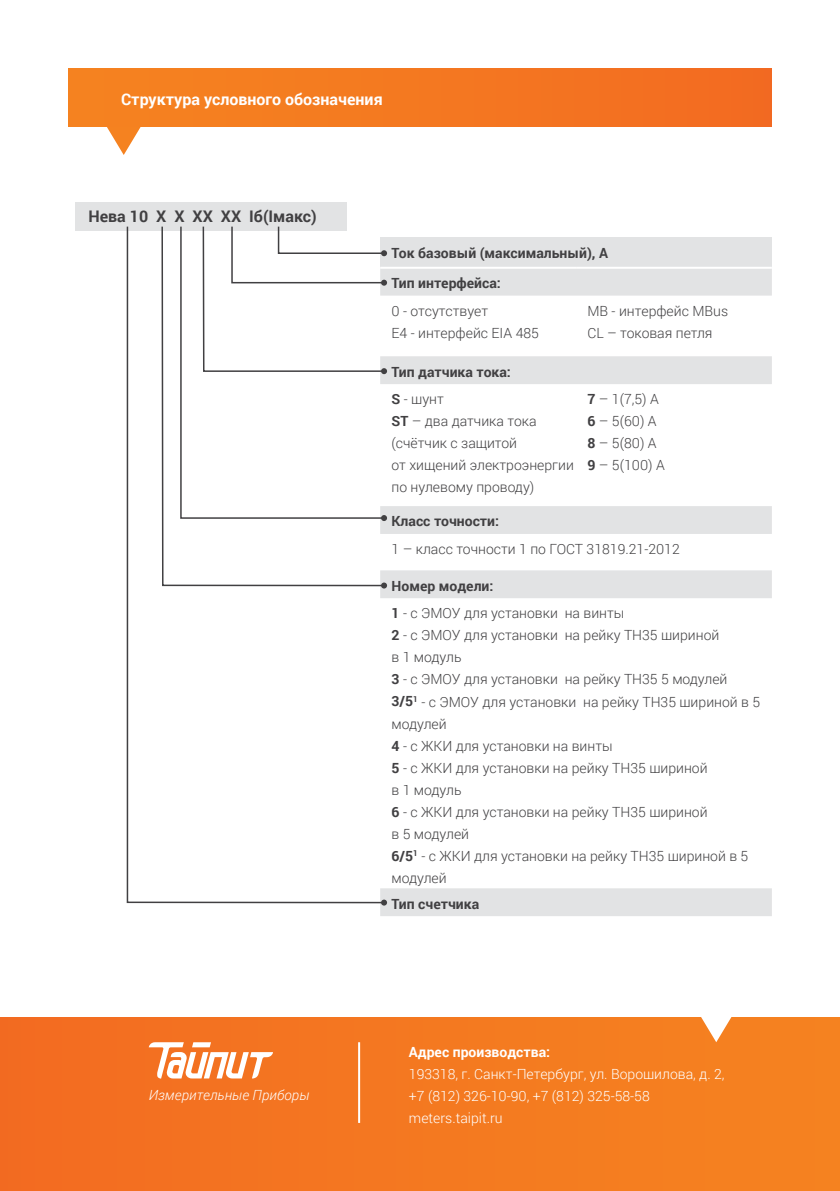
<style>
.page{position:relative;width:840px;height:1191px;background:#fff}
.page>*{position:absolute;margin:0;border:0;box-sizing:border-box;transform-origin:0 0}
.t1{font:700 16px "Roboto";color:#fff}
.t2{font:700 16px "Roboto";color:#414042}
.t3{font:300 14px/22px "Roboto";color:#414042}
.t4{font:300 14px/22px "Roboto";color:#fff}
.t5{font:700 14px/30.6px "Roboto";color:#414042}
.t6{font:italic 300 14px "Roboto";letter-spacing:.01em;color:#fff}
.t7{font:700 14px "Roboto";color:#fff}
.s1{font-weight:300}
.s2{font-weight:700}
</style>
<div class="page">
<div style="left:0;top:1017px;width:839px;height:174px;background:linear-gradient(to right,#f36c21,#f58420)"></div>
<div style="left:68px;top:68px;width:703px;height:59px;background:#f47820"></div>
<svg style="left:107px;top:127px;width:34px;height:28px"></svg>
<svg style="left:698px;top:1017px;width:35px;height:25px"></svg>
<svg style="left:149px;top:1042px;width:124px;height:36px"></svg>
<hr style="left:358px;top:1042px;width:2px;height:81px;background:#fff">
<div style="left:76px;top:202px;width:270px;height:29px;background:#e2e3e4"></div>
<div style="left:380px;top:237px;width:391px;height:31px;background:#e2e3e4"></div>
<svg style="left:380px;top:269px;width:391px;height:647px"></svg>
<hr style="left:380px;top:267px;width:195px;height:2px;background:#fff">
<hr style="left:575px;top:267px;width:196px;height:2px;background:#fff">
<svg style="left:385px;top:515px;width:2px;height:6px"></svg>
<svg style="left:385px;top:582px;width:2px;height:6px"></svg>
<svg style="left:126px;top:225px;width:259px;height:679px"></svg>
<svg style="left:381px;top:899px;width:6px;height:6px"></svg>
<p class="t1" style="left:121px;top:88px;width:263px">Структура условного обозначения</p>
<p class="t2" style="left:88px;top:205px;width:230px">Нева 10 X X XX XX Iб(Iмакс)</p>
<p class="t5" style="left:391px;top:237px;width:218px">Ток базовый (максимальный), А<br>Тип интерфейса:</p>
<p class="t3" style="left:391px;top:299px;width:149px">0 - отсутствует<br>E4 - интерфейс EIA 485</p>
<p class="t3" style="left:587px;top:299px;width:142px">MB - интерфейс MBus<br>CL – токовая петля</p>
<p class="t5" style="left:391px;top:357px;width:121px;line-height:27.8px">Тип датчика тока:<br>S <span class="s1">- шунт</span></p>
<p class="t3" style="left:391px;top:410px;width:184px"><span class="s2">ST</span> – два датчика тока (счётчик с защитой<br>от хищений электроэнергии по нулевому проводу)</p>
<p class="t3" style="left:587px;top:388px;width:79px"><span class="s2">7</span> – 1(7,5) A<br><span class="s2">6</span> – 5(60) A<br><span class="s2">8</span> – 5(80) A<br><span class="s2">9</span> – 5(100) A</p>
<p class="t5" style="left:391px;top:505px;width:109px">Класс точности:</p>
<p class="t3" style="left:391px;top:538px;width:289px">1 – класс точности 1 по ГОСТ 31819.21-2012</p>
<p class="t3" style="left:391px;top:571px;width:234px;line-height:27.8px"><span class="s2">Номер модели:<br>1</span> - с ЭМОУ для установки на винты</p>
<p class="t3" style="left:391px;top:624px;width:370px"><span class="s2">2</span> - с ЭМОУ для установки на рейку ТН35 шириной<br>в 1 модуль<br><span class="s2">3</span> - с ЭМОУ для установки на рейку ТН35 5 модулей<br><span class="s2">3/5</span><sup>1</sup> - с ЭМОУ для установки на рейку ТН35 шириной в 5 модулей<br><span class="s2">4</span> - с ЖКИ для установки на винты<br><span class="s2">5</span> - с ЖКИ для установки на рейку ТН35 шириной<br>в 1 модуль<br><span class="s2">6</span> - с ЖКИ для установки на рейку ТН35 шириной<br>в 5 модулей<br><span class="s2">6/5</span><sup>1</sup> - с ЖКИ для установки на рейку ТН35 шириной в 5 модулей</p>
<p class="t5" style="left:391px;top:888px;width:89px">Тип счетчика</p>
<p class="t6" style="left:149px;top:1085px;width:162px">Измерительные Приборы</p>
<p class="t7" style="left:408px;top:1042px;width:143px">Адрес производства:</p>
<p class="t4" style="left:408px;top:1062px;width:317px">193318, г. Санкт-Петербург, ул. Ворошилова, д. 2, +7 (812) 326-10-90, +7 (812) 325-58-58 meters.taipit.ru</p>
</div>
